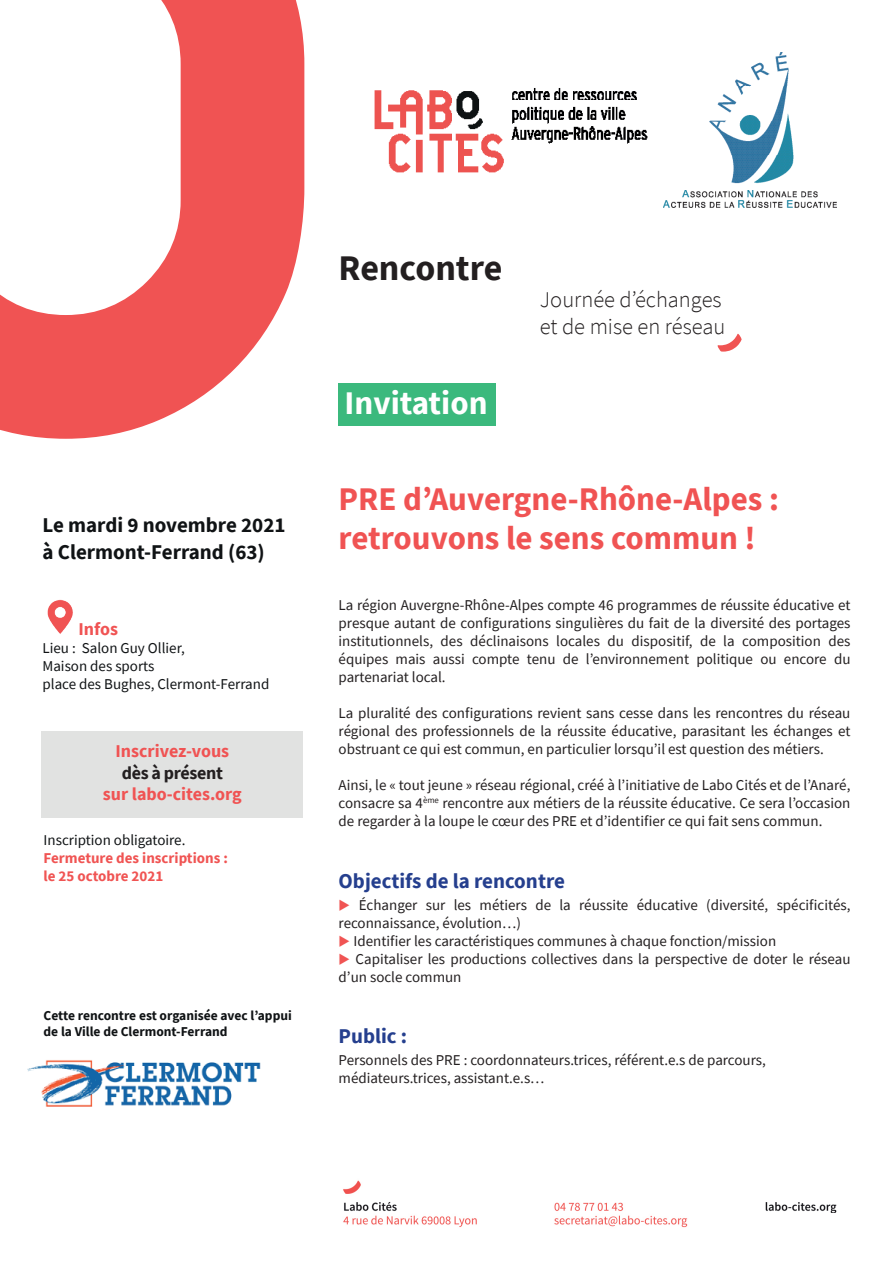
<style>
.page{position:relative;width:893px;height:1263px;background:#fff}
.page>*{position:absolute;margin:0;border:0;box-sizing:border-box;transform-origin:0 0}
.t1{font:700 36px "Source Sans Pro";color:#231f20}
.t2{font:700 33px/39.6px "Source Sans Pro";color:#f05353}
.t3{font:700 33px "Source Sans Pro";color:#fff}
.t4{font:300 22.5px/27px "Source Sans Pro";color:#231f20}
.t5{font:700 21px/27px "Source Sans Pro";color:#101315}
.t6{font:700 21px "Source Sans Pro";color:#253f8e}
.t7{font:700 18px "Source Sans Pro";color:#f05353}
.t8{font:700 18px "Source Sans Pro";letter-spacing:-.02em;color:#231f20}
.t9{font:15px/18px "Source Sans Pro";color:#231f20;text-align:justify}
.t10{font:15px/18px "Source Sans Pro";color:#101315}
.t11{font:700 15px/18px "Source Sans Pro";color:#f05453}
.t12{font:700 13.5px/16.2px "Source Sans Pro";color:#101315}
.s1{color:#f05453}
</style>
<div class="page">
<svg style="left:0;top:0;width:304px;height:439px;fill:#f05353"></svg>
<svg style="left:717px;top:334px;width:25px;height:18px"></svg>
<img style="left:374px;top:88px;width:274px;height:85px">
<img style="left:343px;top:1180px;width:494px;height:48px">
<div style="left:41px;top:731px;width:262px;height:86px;background:#e1e2e1"></div>
<div style="left:755px;top:1213px;width:121px;height:26px;background:#fff"></div>
<div style="left:338px;top:383px;width:157px;height:43px;background:#3bb97d"></div>
<img style="left:47px;top:599px;width:26px;height:35px">
<img style="left:663px;top:53px;width:174px;height:155px">
<img style="left:27px;top:1060px;width:234px;height:47px">
<h3 class="t5" style="left:43px;top:511px;width:244px">Le mardi 9 novembre 2021 à Clermont-Ferrand (63)</h3>
<p class="t7" style="left:79px;top:617px;width:41px">Infos</p>
<p class="t10" style="left:43px;top:639px;width:228px">Lieu : Salon Guy Ollier,<br>Maison des sports<br>place des Bughes, Clermont-Ferrand</p>
<p class="t7" style="left:116px;top:739px;width:115px">Inscrivez-vous</p>
<p class="t8" style="left:122px;top:761px;width:103px">dès à présent</p>
<p class="t7" style="left:103px;top:782px;width:140px">sur labo-cites.org</p>
<p class="t10" style="left:44px;top:831px;width:143px">Inscription obligatoire.</p>
<p class="t11" style="left:44px;top:849px;width:186px">Fermeture des inscriptions : le 25 octobre 2021</p>
<p class="t12" style="left:44px;top:1007px;width:250px">Cette rencontre est organisée avec l’appui de la Ville de Clermont-Ferrand</p>
<h1 class="t1" style="left:339px;top:243px;width:165px">Rencontre</h1>
<h2 class="t3" style="left:345px;top:381px;width:144px">Invitation</h2>
<h3 class="t4" style="left:540px;top:286px;width:187px">Journée d’échanges et de mise en réseau</h3>
<h2 class="t2" style="left:339px;top:478px;width:442px">PRE d’Auvergne-Rhône-Alpes : retrouvons le sens commun !</h2>
<p class="t9" style="left:339px;top:596px;width:513px">La région Auvergne-Rhône-Alpes compte 46 programmes de réussite éducative et presque autant de configurations singulières du fait de la diversité des portages institutionnels, des déclinaisons locales du dispositif, de la composition des équipes mais aussi compte tenu de l’environnement politique ou encore du partenariat local.</p>
<p class="t9" style="left:339px;top:704px;width:513px">La pluralité des configurations revient sans cesse dans les rencontres du réseau régional des professionnels de la réussite éducative, parasitant les échanges et obstruant ce qui est commun, en particulier lorsqu’il est question des métiers.</p>
<p class="t9" style="left:339px;top:776px;width:513px">Ainsi, le « tout jeune » réseau régional, créé à l’initiative de Labo Cités et de l’Anaré, consacre sa 4<sup>ème</sup> rencontre aux métiers de la réussite éducative. Ce sera l’occasion de regarder à la loupe le cœur des PRE et d’identifier ce qui fait sens commun.</p>
<h3 class="t6" style="left:339px;top:866px;width:228px">Objectifs de la rencontre</h3>
<p class="t9" style="left:339px;top:896px;width:513px"><span class="s1">◆</span> Échanger sur les métiers de la réussite éducative (diversité, spécificités, reconnaissance, évolution…)</p>
<p class="t9" style="left:339px;top:932px;width:439px"><span class="s1">◆</span> Identifier les caractéristiques communes à chaque fonction/mission</p>
<p class="t9" style="left:339px;top:950px;width:513px"><span class="s1">◆</span> Capitaliser les productions collectives dans la perspective de doter le réseau d’un socle commun</p>
<h3 class="t6" style="left:339px;top:1022px;width:70px">Public :</h3>
<p class="t9" style="left:339px;top:1051px;width:429px">Personnels des PRE : coordonnateurs.trices, référent.e.s de parcours, médiateurs.trices, assistant.e.s…</p>
</div>
